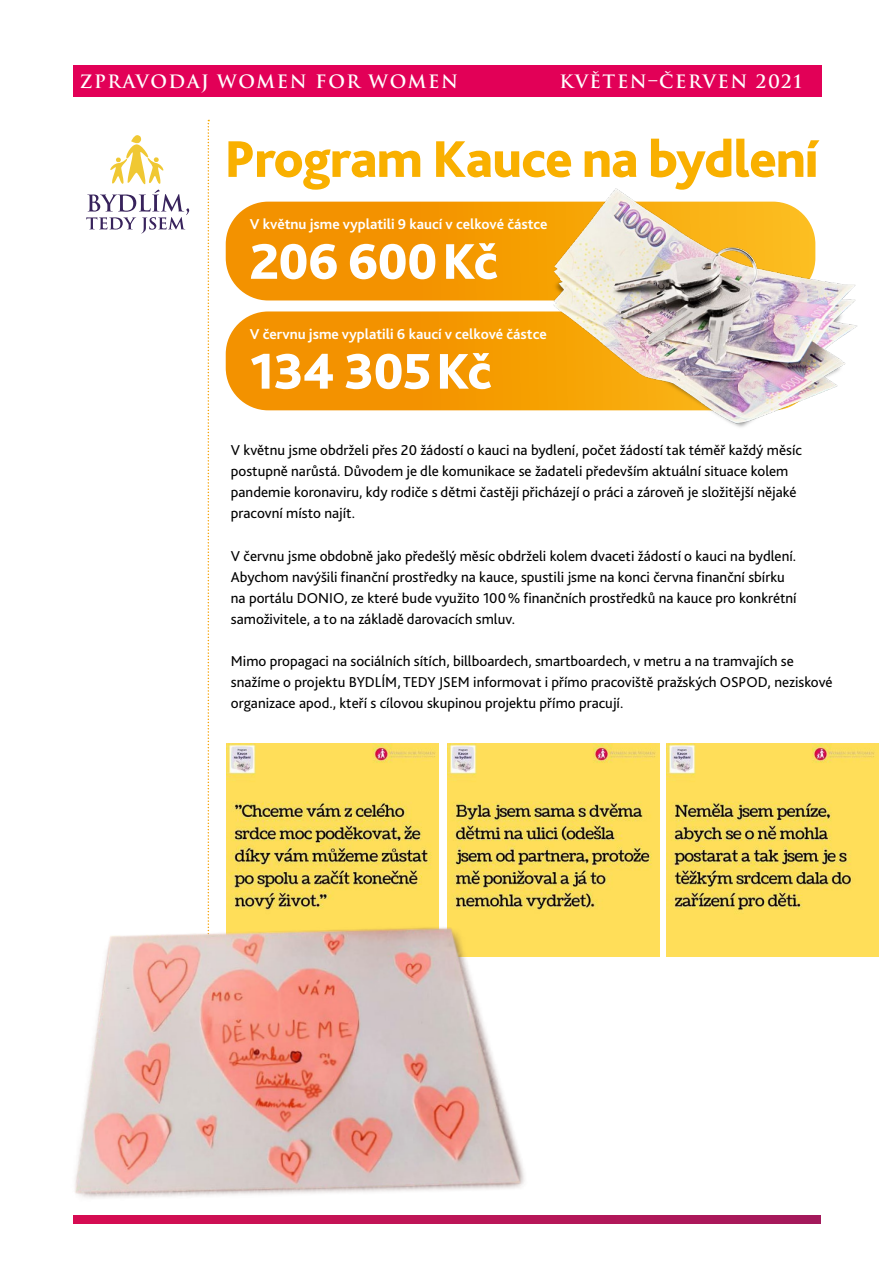
<style>
.page{position:relative;width:893px;height:1263px;background:#fff}
.page>*{position:absolute;margin:0;border:0;box-sizing:border-box;transform-origin:0 0}
.t1{font:800 54px "Bliss 2";letter-spacing:-.02em;color:#f9b000}
.t2{font:800 52.5px "Bliss 2";letter-spacing:-.02em;color:#fff}
.t3{font:700 18px "Trajan CE";letter-spacing:.09em;color:#fff}
.t4{font:15px/21px "Bliss 2";color:#000}
.t5{font:700 15px "Bliss 2";color:#fff}
</style>
<div class="page">
<svg style="left:226px;top:202px;width:295px;height:98px;background:#f39606"></svg>
<svg style="left:226px;top:311px;width:295px;height:99px;background:#f39707"></svg>
<div style="left:73px;top:65px;width:748px;height:32px;background:#e20057"></div>
<svg style="left:73px;top:1215px;width:748px;height:9px;background:#bc1456"></svg>
<img style="left:521px;top:188px;width:336px;height:239px">
<svg style="left:86px;top:190px;width:103px;height:43px"></svg>
<svg style="left:110px;top:135px;width:54px;height:49px"></svg>
<svg style="left:208px;top:120px;width:1px;height:788px"></svg>
<img style="left:227px;top:744px;width:212px;height:164px">
<img style="left:447px;top:743px;width:213px;height:213px">
<img style="left:666px;top:743px;width:213px;height:213px">
<img style="left:75px;top:908px;width:481px;height:291px">
<p class="t3" style="left:680px;top:70px;width:123px">ÚNOR 2021</p>
<p class="t3" style="left:80px;top:70px;width:380px">ZPRAVODAJ WOMEN FOR WOMEN</p>
<p class="t3" style="left:560px;top:70px;width:189px">KVĚTEN–ČERVEN</p>
<h1 class="t1" style="left:224px;top:125px;width:595px">Program Kauce na bydlení</h1>
<p class="t5" style="left:250px;top:215px;width:299px">V květnu jsme vyplatili 9 kaucí v celkové částce</p>
<h2 class="t2" style="left:250px;top:229px;width:250px">206 600Kč</h2>
<p class="t5" style="left:250px;top:325px;width:298px">V červnu jsme vyplatili 6 kaucí v celkové částce</p>
<h2 class="t2" style="left:250px;top:339px;width:243px">134 305Kč</h2>
<p class="t4" style="left:231px;top:440px;width:573px">V květnu jsme obdrželi přes 20 žádostí o kauci na bydlení, počet žádostí tak téměř každý měsíc postupně narůstá. Důvodem je dle komunikace se žadateli především aktuální situace kolem pandemie koronaviru, kdy rodiče s dětmi častěji přicházejí o práci a zároveň je složitější nějaké pracovní místo najít.</p>
<p class="t4" style="left:231px;top:545px;width:567px">V červnu jsme obdobně jako předešlý měsíc obdrželi kolem dvaceti žádostí o kauci na bydlení.<br>Abychom navýšili finanční prostředky na kauce, spustili jsme na konci června finanční sbírku na portálu DONIO, ze které bude využito 100% finančních prostředků na kauce pro konkrétní samoživitele, a to na základě darovacích smluv.</p>
<p class="t4" style="left:231px;top:650px;width:603px">Mimo propagaci na sociálních sítích, billboardech, smartboardech, v metru a na tramvajích se snažíme o projektu BYDLÍM, TEDY JSEM informovat i přímo pracoviště pražských OSPOD, neziskové organizace apod., kteří s cílovou skupinou projektu přímo pracují.</p>
</div>
